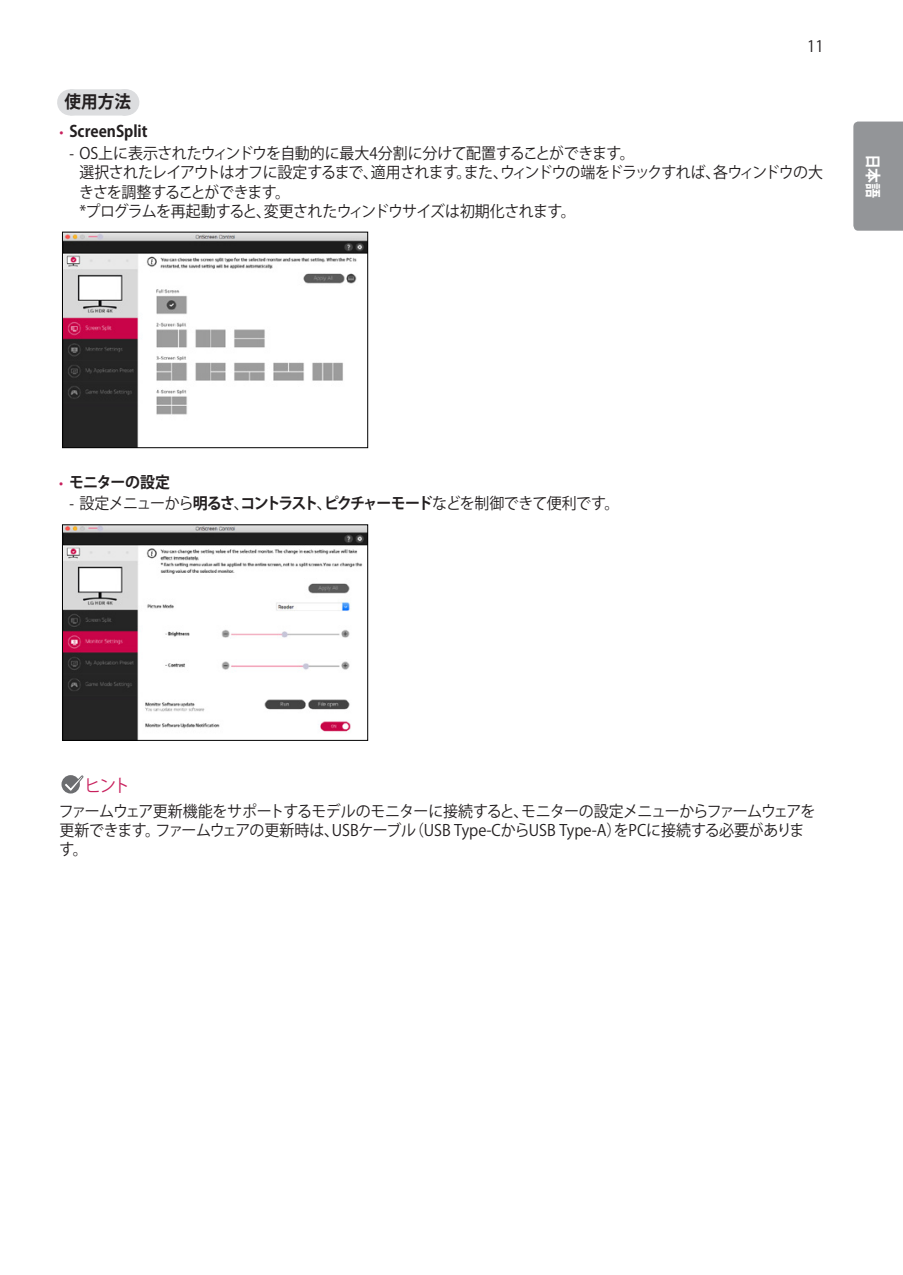
<style>
.page{position:relative;width:903px;height:1275px;background:#fff}
.page>*{position:absolute;margin:0;border:0;box-sizing:border-box;transform-origin:0 0}
.Gray_Title{font:700 17.5px "Koz Go Pro";color:#231f20;scale:.95 1}
.Warning{font:17.5px "Koz Go Pro";color:#c8205d;scale:.95 1}
.Body{font:15.75px/19.2px "Koz Go Pro";letter-spacing:-.04em;color:#231f20;scale:.95 1}
.Body-2{font:15.75px/19.2px "Koz Go Pro";letter-spacing:-.02em;color:#231f20;scale:.95 1}
.t1{font:700 15.75px "Koz Go Pro";color:#231f20;scale:.95 1}
.t2{font:700 15.75px "Koz Go Pro";letter-spacing:-.035em;color:#231f20;scale:.95 1}
.t3{font:700 15.75px "Koz Go Pro";color:#fff;scale:.95 1}
.s1{font-weight:400;font-size:14px;color:#c8205d}
.s2{font-family:"Myriad Pro"}
.s3{font-weight:700}
</style>
<div class="page">
<div style="left:853px;top:122px;width:50px;height:109px;background:#939598"></div>
<div style="left:70px;top:89px;width:55px;height:27px;background:#dcdddf"></div>
<svg style="left:69px;top:89px;width:1px;height:27px"></svg>
<svg style="left:98px;top:89px;width:29px;height:27px"></svg>
<img style="left:64px;top:234px;width:302px;height:212px">
<div style="left:62px;top:232px;width:306px;height:216px;border:1px solid #000"></div>
<img style="left:64px;top:527px;width:302px;height:212px">
<div style="left:62px;top:525px;width:306px;height:216px;border:1px solid #000"></div>
<svg style="left:61px;top:775px;width:19px;height:18px"></svg>
<svg style="left:63px;top:775px;width:20px;height:17px"></svg>
<p class="Body" style="left:807px;top:37px;width:19px">11</p>
<p class="Gray_Title" style="left:64px;top:90px;width:72px">使用方法</p>
<p class="t1" style="left:60px;top:121px;width:94px"><span class="s1">•</span> ScreenSplit</p>
<p class="Body" style="left:79px;top:144px;width:784px;text-indent:-10px"><span class="s2">-</span> OS上に表示されたウィンドウを自動的に最大4分割に分けて配置することができます。<br>選択されたレイアウトはオフに設定するまで、適用されます。また、ウィンドウの端をドラックすれば、各ウィンドウの大きさを調整することができます。<br>*プログラムを再起動すると、変更されたウィンドウサイズは初期化されます。</p>
<p class="t3" style="left:883px;top:154px;width:48px;rotate:90deg">日本語</p>
<p class="t2" style="left:59px;top:472px;width:118px"><span class="s1">•</span> モニターの設定</p>
<p class="Body" style="left:69px;top:494px;width:580px"><span class="s2">-</span> 設定メニューから<span class="s3">明るさ</span>、<span class="s3">コントラスト</span>、<span class="s3">ピクチャーモード</span>などを制御できて便利です。</p>
<p class="Warning" style="left:85px;top:775px;width:49px">ヒント</p>
<p class="Body-2" style="left:59px;top:802px;width:798px">ファームウェア更新機能をサポートするモデルのモニターに接続すると、モニターの設定メニューからファームウェアを更新できます。ファームウェアの更新時は、USBケーブル（USB Type-CからUSB Type-A）をPCに接続する必要があります。</p>
</div>
